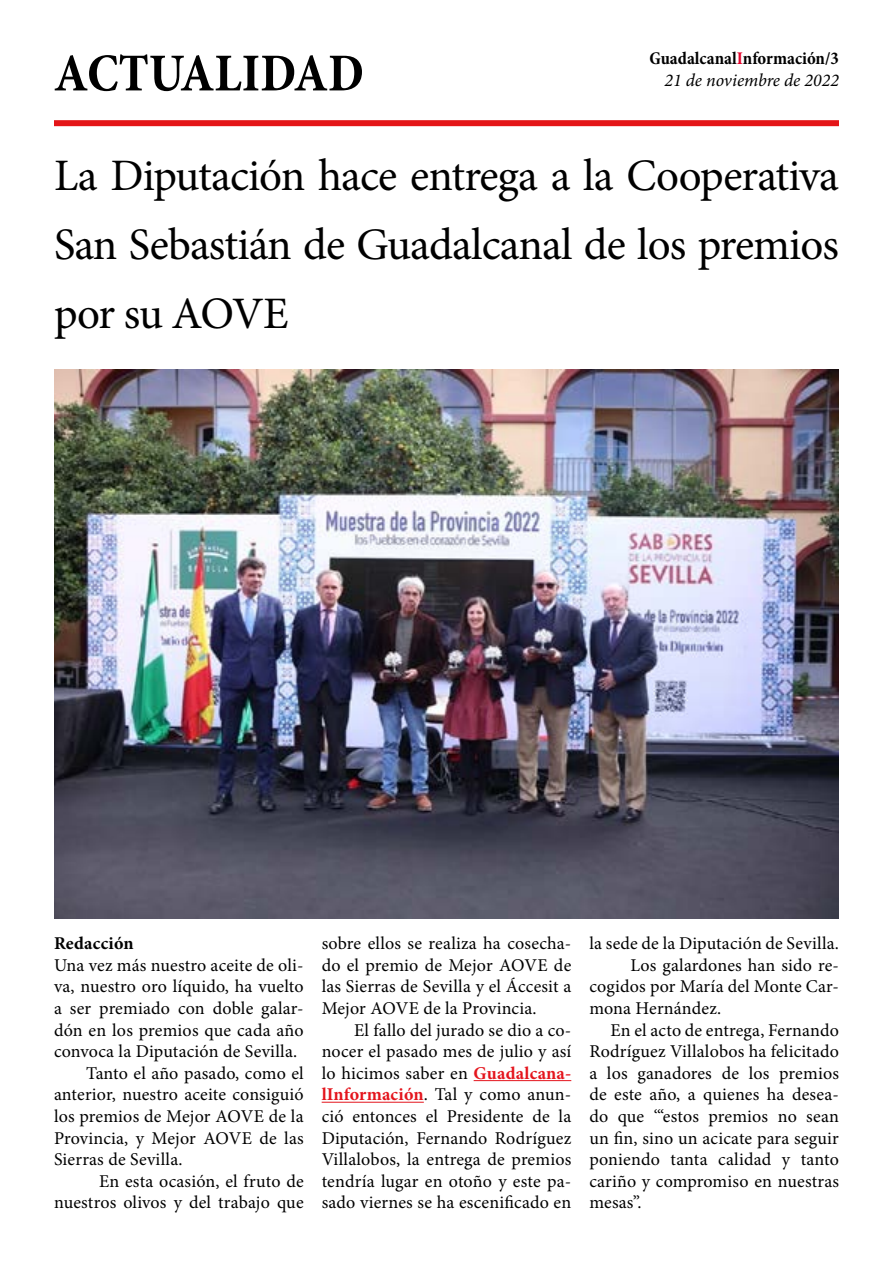
<style>
.page{position:relative;width:893px;height:1263px;background:#fff}
.page>*{position:absolute;margin:0;border:0;box-sizing:border-box;transform-origin:0 0}
.t1{font:700 condensed 54px "Minion Pro";color:#000}
.t2{font:45px/69px "Minion Pro";letter-spacing:-.02em;color:#000;text-align:justify}
.t3{font:18px/21.6px "Minion Pro";letter-spacing:.01em;color:#000;text-align:justify}
.t4{font:700 condensed 18px/21.6px "Minion Pro";color:#000;text-align:right}
.t5{font:700 18px "Minion Pro";letter-spacing:.01em;color:#000}
.s1{color:#e4032b}
.s2{font-weight:400;font-style:italic;font-stretch:normal}
.s3{font-weight:700;color:#e4151d}
</style>
<div class="page">
<div style="left:54px;top:120px;width:785px;height:6px;background:#e41518"></div>
<img style="left:54px;top:370px;width:785px;height:548px">
<hr style="left:474px;top:1080px;width:97px;height:1px;background:#e4151d">
<hr style="left:322px;top:1102px;width:102px;height:1px;background:#e4151d">
<h1 class="t1" style="left:54px;top:36px;width:312px">ACTUALIDAD</h1>
<p class="t4" style="left:649px;top:48px;width:191px">Guadalcanal<span class="s1">I</span>nformación/3<br><span class="s2">21 de noviembre de 2022</span></p>
<h2 class="t2" style="left:54px;top:142px;width:786px">La Diputación hace entrega a la Cooperativa San Sebastián de Guadalcanal de los premios por su AOVE</h2>
<p class="t5" style="left:54px;top:931px;width:81px">Redacción</p>
<p class="t3" style="left:54px;top:954px;width:251px">Una vez más nuestro aceite de oli-</p>
<p class="t3" style="left:54px;top:976px;width:251px">va, nuestro oro líquido, ha vuelto</p>
<p class="t3" style="left:54px;top:997px;width:251px">a ser premiado con doble galar-</p>
<p class="t3" style="left:54px;top:1019px;width:251px">dón en los premios que cada año</p>
<p class="t3" style="left:54px;top:1041px;width:245px">convoca la Diputación de Sevilla.</p>
<p class="t3" style="left:86px;top:1062px;width:219px">Tanto el año pasado, como el</p>
<p class="t3" style="left:54px;top:1084px;width:251px">anterior, nuestro aceite consiguió</p>
<p class="t3" style="left:54px;top:1105px;width:251px">los premios de Mejor AOVE de la</p>
<p class="t3" style="left:54px;top:1127px;width:251px">Provincia, y Mejor AOVE de las</p>
<p class="t3" style="left:54px;top:1149px;width:130px">Sierras de Sevilla.</p>
<p class="t3" style="left:99px;top:1170px;width:206px">En esta ocasión, el fruto de</p>
<p class="t3" style="left:54px;top:1192px;width:251px">nuestros olivos y del trabajo que</p>
<p class="t3" style="left:322px;top:933px;width:251px">sobre ellos se realiza ha cosecha&shy;do el premio de Mejor AOVE de las Sierras de Sevilla y el Áccesit a Mejor AOVE de la Provincia.</p>
<p class="t3" style="left:322px;top:1019px;width:251px;text-indent:32px">El fallo del jurado se dio a co&shy;nocer el pasado mes de julio y así lo hicimos saber en <span class="s3">Guadalcana&shy;lInformación</span>. Tal y como anun&shy;ció entonces el Presidente de la Diputación, Fernando Rodríguez Villalobos, la entrega de premios tendría lugar en otoño y este pa&shy;sado viernes se ha escenificado en</p>
<p class="t3" style="left:589px;top:933px;width:251px">la sede de la Diputación de Sevilla.</p>
<p class="t3" style="left:630px;top:954px;width:210px">Los galardones han sido re-</p>
<p class="t3" style="left:589px;top:976px;width:251px">cogidos por María del Monte Car-</p>
<p class="t3" style="left:589px;top:997px;width:133px">mona Hernández.</p>
<p class="t3" style="left:610px;top:1019px;width:230px">En el acto de entrega, Fernando</p>
<p class="t3" style="left:589px;top:1041px;width:251px">Rodríguez Villalobos ha felicitado</p>
<p class="t3" style="left:589px;top:1062px;width:251px">a los ganadores de los premios</p>
<p class="t3" style="left:589px;top:1084px;width:251px">de este año, a quienes ha desea-</p>
<p class="t3" style="left:589px;top:1105px;width:251px">do que ‘“estos premios no sean</p>
<p class="t3" style="left:589px;top:1127px;width:251px">un fin, sino un acicate para seguir</p>
<p class="t3" style="left:589px;top:1149px;width:251px">poniendo tanta calidad y tanto</p>
<p class="t3" style="left:589px;top:1170px;width:251px">cariño y compromiso en nuestras</p>
<p class="t3" style="left:589px;top:1192px;width:54px">mesas”.</p>
</div>
